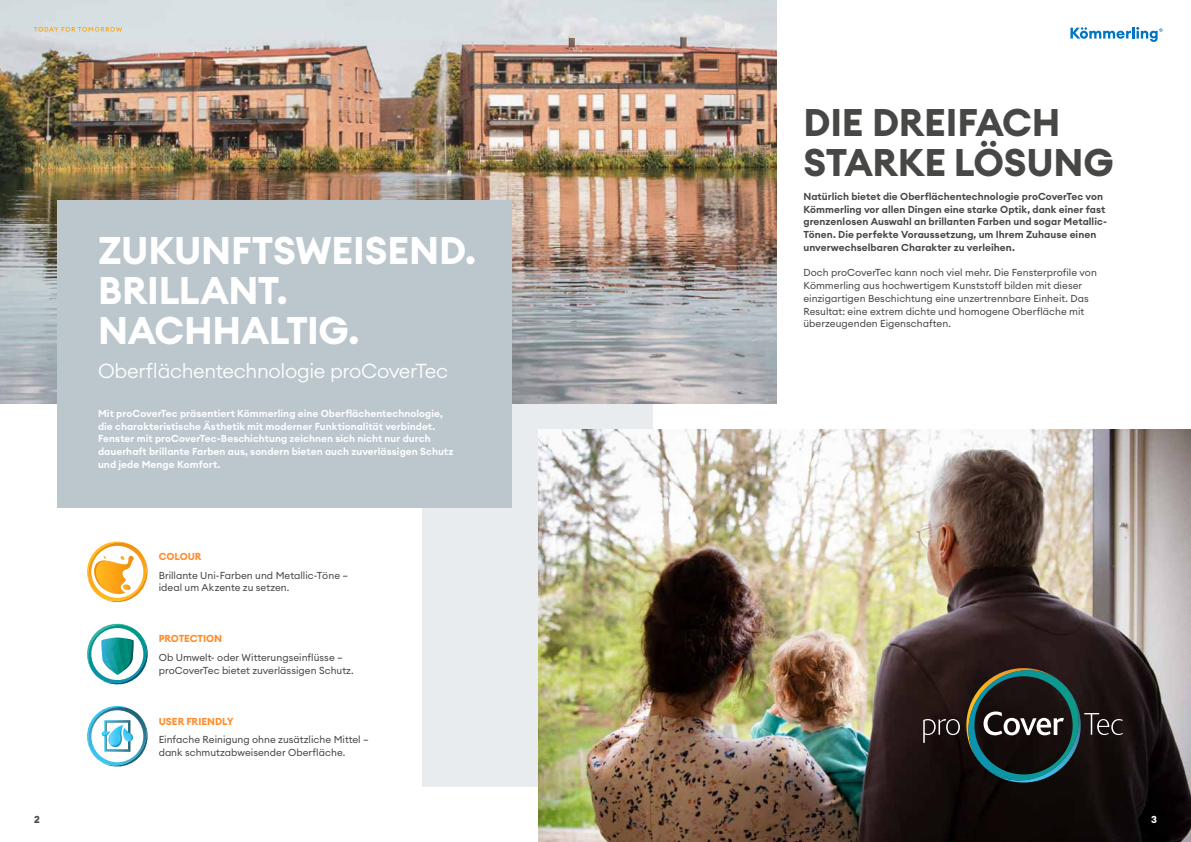
<style>
.page{position:relative;width:1191px;height:842px;background:#fff}
.page>*{position:absolute;margin:0;border:0;box-sizing:border-box;transform-origin:0 0}
.t1{font:700 38px/40px "Euclid Circular A";letter-spacing:-.005em;color:#fff}
.t2{font:700 38px/40px "Euclid Circular A";letter-spacing:-.01em;color:#474746}
.t3{font:300 20px "Euclid Circular A";letter-spacing:-.015em;color:#fff}
.t4{font:10px/12.8px "Euclid Circular A";letter-spacing:.005em;color:#474746}
.t5{font:600 10px/12.8px "Euclid Circular A";letter-spacing:.005em;color:#fff}
.t6{font:600 10px/12.8px "Euclid Circular A";letter-spacing:.005em;color:#474746}
.t7{font:700 10px "Euclid Circular A";letter-spacing:-.005em;color:#ff8c2c}
.t8{font:700 10px "Euclid Circular A";color:#474746}
.t9{font:700 10px "Euclid Circular A";color:#fff}
</style>
<div class="page">
<div style="left:422px;top:0;width:230px;height:787px;background:#e9ecee"></div>
<img style="left:539px;top:429px;width:652px;height:413px">
<img style="left:0;top:0;width:776px;height:404px">
<div style="left:57px;top:200px;width:454px;height:307px;background:#bcc6cd"></div>
<svg style="left:87px;top:706px;width:61px;height:61px"></svg>
<svg style="left:87px;top:623px;width:61px;height:62px"></svg>
<svg style="left:87px;top:541px;width:61px;height:62px"></svg>
<svg style="left:923px;top:666px;width:200px;height:122px;background:#242725"></svg>
<svg style="left:1070px;top:27px;width:92px;height:15px"></svg>
<svg style="left:34px;top:27px;width:88px;height:5px"></svg>
<h1 class="t1" style="left:98px;top:231px;width:379px">ZUKUNFTSWEISEND.<br>BRILLANT.<br>NACHHALTIG.</h1>
<h2 class="t3" style="left:98px;top:358px;width:351px">Oberflächentechnologie proCoverTec</h2>
<p class="t5" style="left:98px;top:407px;width:357px">Mit proCoverTec präsentiert Kömmerling eine Oberflächentechnologie, die charakteristische Ästhetik mit moderner Funktionalität verbindet.<br>Fenster mit proCoverTec-Beschichtung zeichnen sich nicht nur durch dauerhaft brillante Farben aus, sondern bieten auch zuverlässigen Schutz und jede Menge Komfort.</p>
<p class="t7" style="left:159px;top:550px;width:44px">COLOUR</p>
<p class="t4" style="left:159px;top:569px;width:191px">Brillante Uni-Farben und Metallic-Töne – ideal um Akzente zu setzen.</p>
<p class="t7" style="left:159px;top:632px;width:65px">PROTECTION</p>
<p class="t4" style="left:159px;top:651px;width:196px">Ob Umwelt- oder Witterungseinflüsse – proCoverTec bietet zuverlässigen Schutz.</p>
<p class="t7" style="left:159px;top:715px;width:76px">USER FRIENDLY</p>
<p class="t4" style="left:159px;top:733px;width:212px">Einfache Reinigung ohne zusätzliche Mittel – dank schmutzabweisender Oberfläche.</p>
<h1 class="t2" style="left:803px;top:103px;width:312px">DIE DREIFACH<br>STARKE LÖSUNG</h1>
<p class="t6" style="left:803px;top:190px;width:305px">Natürlich bietet die Oberflächentechnologie proCoverTec von Kömmerling vor allen Dingen eine starke Optik, dank einer fast grenzenlosen Auswahl an brillanten Farben und sogar Metallic-Tönen. Die perfekte Voraussetzung, um Ihrem Zuhause einen unverwechselbaren Charakter zu verleihen.</p>
<p class="t4" style="left:803px;top:266px;width:295px">Doch proCoverTec kann noch viel mehr. Die Fensterprofile von Kömmerling aus hochwertigem Kunststoff bilden mit dieser einzigartigen Beschichtung eine unzertrennbare Einheit. Das Resultat: eine extrem dichte und homogene Oberfläche mit überzeugenden Eigenschaften.</p>
<p class="t8" style="left:34px;top:813px;width:7px">2</p>
<p class="t9" style="left:1151px;top:813px;width:7px">3</p>
</div>
